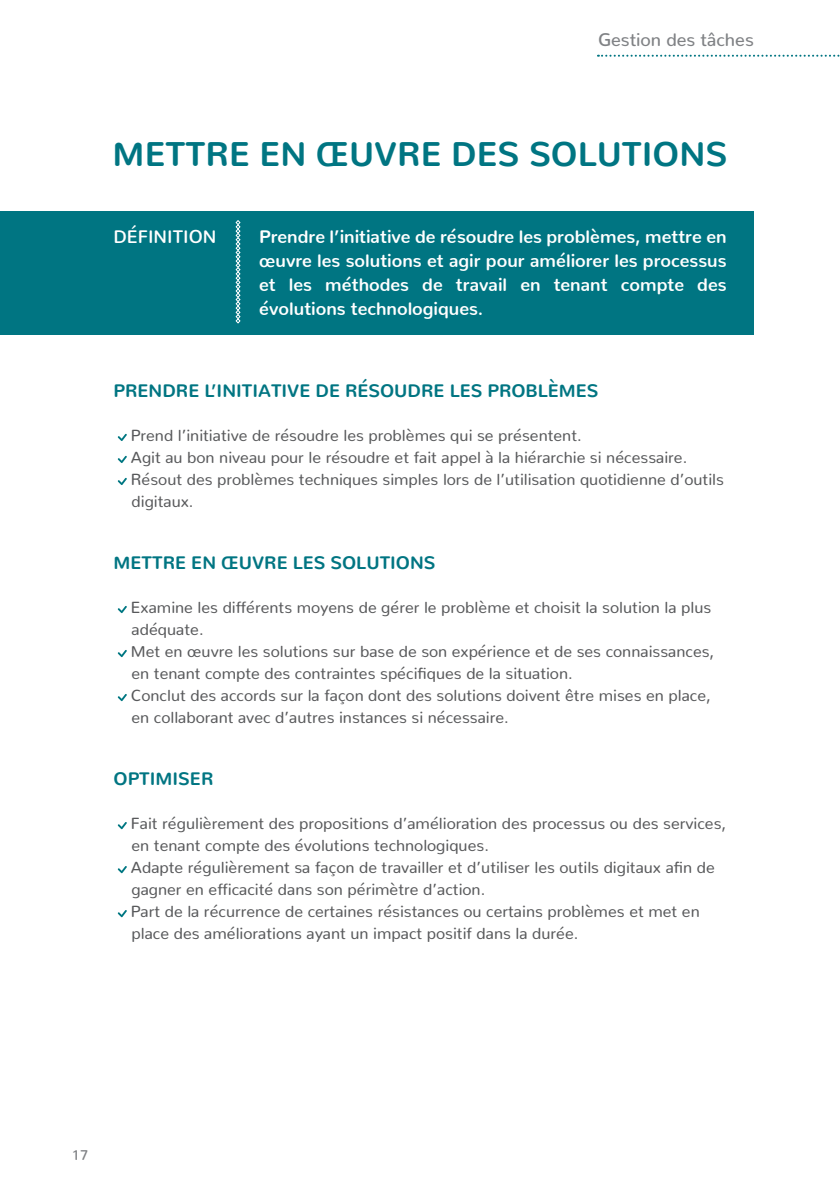
<style>
.page{position:relative;width:840px;height:1191px;background:#fff}
.page>*{position:absolute;margin:0;border:0;box-sizing:border-box;transform-origin:0 0}
.t1{font:700 34px "Nunito";color:#007582}
.t2{font:700 18px/24px "Nunito";color:#fff;text-align:justify}
.t3{font:700 18px "Nunito";color:#007582}
.t4{font:500 18px "Nunito";color:#808285}
.t5{font:600 18px "Nunito";color:#fff}
.t6{font:16px/22px "Nunito";color:#58595b}
.t7{font:500 14px "Nunito";color:#808285}
</style>
<div class="page">
<div style="left:0;top:211px;width:753px;height:123px;background:#007582"></div>
<svg style="left:235px;top:220px;width:5px;height:103px"></svg>
<svg style="left:118px;top:434px;width:9px;height:7px"></svg>
<svg style="left:118px;top:456px;width:9px;height:7px"></svg>
<svg style="left:118px;top:478px;width:9px;height:7px"></svg>
<svg style="left:118px;top:606px;width:9px;height:7px"></svg>
<svg style="left:118px;top:650px;width:9px;height:7px"></svg>
<svg style="left:118px;top:694px;width:9px;height:7px"></svg>
<svg style="left:118px;top:822px;width:9px;height:7px"></svg>
<svg style="left:118px;top:866px;width:9px;height:7px"></svg>
<svg style="left:118px;top:910px;width:9px;height:7px"></svg>
<svg style="left:597px;top:55px;width:243px;height:2px"></svg>
<p class="t4" style="left:597px;top:24px;width:157px">Gestion des tâches</p>
<h1 class="t1" style="left:112px;top:124px;width:616px">METTRE EN ŒUVRE DES SOLUTIONS</h1>
<p class="t5" style="left:113px;top:220px;width:104px">DÉFINITION</p>
<p class="t2" style="left:259px;top:222px;width:468px">Prendre l’initiative de résoudre les problèmes, mettre en œuvre les solutions et agir pour améliorer les processus et les méthodes de travail en tenant compte des évolutions technologiques.</p>
<p class="t3" style="left:113px;top:374px;width:486px">PRENDRE L’INITIATIVE DE RÉSOUDRE LES PROBLÈMES</p>
<p class="t6" style="left:131px;top:423px;width:594px">Prend l’initiative de résoudre les problèmes qui se présentent.<br>Agit au bon niveau pour le résoudre et fait appel à la hiérarchie si nécessaire.<br>Résout des problèmes techniques simples lors de l’utilisation quotidienne d’outils digitaux.</p>
<p class="t3" style="left:113px;top:546px;width:323px">METTRE EN ŒUVRE LES SOLUTIONS</p>
<p class="t6" style="left:131px;top:595px;width:584px">Examine les différents moyens de gérer le problème et choisit la solution la plus adéquate.<br>Met en œuvre les solutions sur base de son expérience et de ses connaissances, en tenant compte des contraintes spécifiques de la situation.<br>Conclut des accords sur la façon dont des solutions doivent être mises en place, en collaborant avec d’autres instances si nécessaire.</p>
<p class="t3" style="left:113px;top:762px;width:101px">OPTIMISER</p>
<p class="t6" style="left:131px;top:811px;width:596px">Fait régulièrement des propositions d’amélioration des processus ou des services, en tenant compte des évolutions technologiques.<br>Adapte régulièrement sa façon de travailler et d’utiliser les outils digitaux afin de gagner en efficacité dans son périmètre d’action.<br>Part de la récurrence de certaines résistances ou certains problèmes et met en place des améliorations ayant un impact positif dans la durée.</p>
<p class="t7" style="left:72px;top:1142px;width:18px">17</p>
</div>
